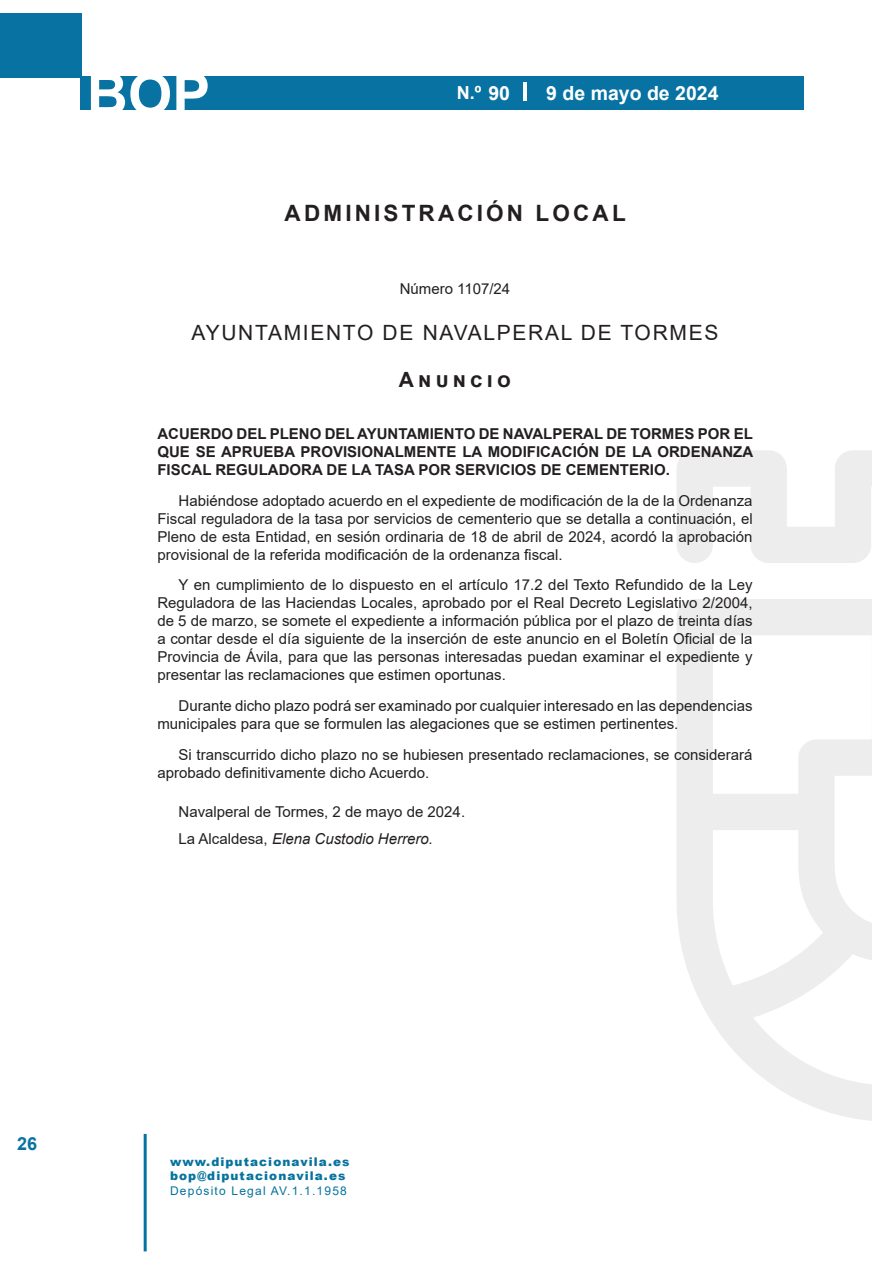
<style>
.page{position:relative;width:893px;height:1263px;background:#fff}
.page>*{position:absolute;margin:0;border:0;box-sizing:border-box;transform-origin:0 0}
.t1{font:700 57px "Arial";color:#fff}
.SECCION{font:700 22.5px "Arial";letter-spacing:.14em;color:#231f20}
.ORGANISMO{font:21px "Arial";letter-spacing:.08em;color:#231f20}
.ANUNCIO_1{font:700 21px "Arial";color:#231f20}
.t2{font:700 19.5px "Arial";color:#fff}
.t3{font:700 18px "Arial";color:#fff}
.t4{font:700 18px "Arial";color:#0873a3}
.TEXTO{font:15px/18px "Arial";color:#231f20;text-align:justify}
.ANUNCIO_2{font:700 15px/18px "Arial";color:#231f20;text-align:justify}
.FIRMA{font:15px "Arial";color:#231f20}
.FIRMA-2{font:italic 15px "Arial";color:#231f20}
.REFERENCIA{font:15px "Arial";color:#231f20}
.t5{font:900 12px/14.4px "Arial";letter-spacing:.09em;color:#05739e}
.t6{font:12px "Arial";letter-spacing:.1em;color:#05739e}
.s1{font-size:19.5px}
.s2{font-style:normal}
</style>
<div class="page">
<div style="left:0;top:13px;width:81px;height:64px;background:#0873a3"></div>
<div style="left:80px;top:77px;width:724px;height:33px;background:#0873a3"></div>
<hr style="left:144px;top:1134px;width:3px;height:117px;background:#05739e">
<hr style="left:524px;top:83px;width:3px;height:18px;background:#fff">
<svg style="left:677px;top:450px;width:195px;height:671px"></svg>
<h1 class="t1" style="left:87px;top:54px;width:125px">BOP</h1>
<p class="t3" style="left:457px;top:80px;width:55px">N.º <span class="s1">90</span></p>
<h3 class="t2" style="left:546px;top:80px;width:174px">9 de mayo de 2024</h3>
<p class="SECCION" style="left:285px;top:197px;width:343px">ADMINISTRACIÓN LOCAL</p>
<p class="REFERENCIA" style="left:400px;top:278px;width:112px">Número 1107/24</p>
<p class="ORGANISMO" style="left:192px;top:318px;width:528px">AYUNTAMIENTO DE NAVALPERAL DE TORMES</p>
<p class="ANUNCIO_1" style="left:399px;top:364px;width:114px">Anuncio</p>
<p class="ANUNCIO_2" style="left:157px;top:425px;width:597px">ACUERDO DEL PLENO DEL AYUNTAMIENTO DE NAVALPERAL DE TORMES POR EL QUE SE APRUEBA PROVISIONALMENTE LA MODIFICACIÓN DE LA ORDENANZA FISCAL REGULADORA DE LA TASA POR SERVICIOS DE CEMENTERIO.</p>
<p class="TEXTO" style="left:157px;top:491px;width:597px;text-indent:21px">Habiéndose adoptado acuerdo en el expediente de modificación de la de la Ordenanza Fiscal reguladora de la tasa por servicios de cementerio que se detalla a continuación, el Pleno de esta Entidad, en sesión ordinaria de 18 de abril de 2024, acordó la aprobación provisional de la referida modificación de la ordenanza fiscal.</p>
<p class="TEXTO" style="left:157px;top:576px;width:597px;text-indent:21px">Y en cumplimiento de lo dispuesto en el artículo 17.2 del Texto Refundido de la Ley Reguladora de las Haciendas Locales, aprobado por el Real Decreto Legislativo 2/2004, de 5 de marzo, se somete el expediente a información pública por el plazo de treinta días a contar desde el día siguiente de la inserción de este anuncio en el Boletín Oficial de la Provincia de Ávila, para que las personas interesadas puedan examinar el expediente y presentar las reclamaciones que estimen oportunas.</p>
<p class="TEXTO" style="left:157px;top:697px;width:597px;text-indent:21px">Durante dicho plazo podrá ser examinado por cualquier interesado en las dependencias municipales para que se formulen las alegaciones que se estimen pertinentes.</p>
<p class="TEXTO" style="left:157px;top:745px;width:597px;text-indent:21px">Si transcurrido dicho plazo no se hubiesen presentado reclamaciones, se considerará aprobado definitivamente dicho Acuerdo.</p>
<p class="FIRMA" style="left:179px;top:801px;width:288px">Navalperal de Tormes, 2 de mayo de 2024.</p>
<p class="FIRMA-2" style="left:179px;top:829px;width:256px"><span class="s2">La Alcaldesa,</span> Elena Custodio Herrero.</p>
<p class="t4" style="left:17px;top:1131px;width:22px">26</p>
<p class="t5" style="left:170px;top:1154px;width:181px">www.diputacionavila.es bop@diputacionavila.es</p>
<p class="t6" style="left:170px;top:1182px;width:178px">Depósito Legal AV.1.1.1958</p>
</div>
